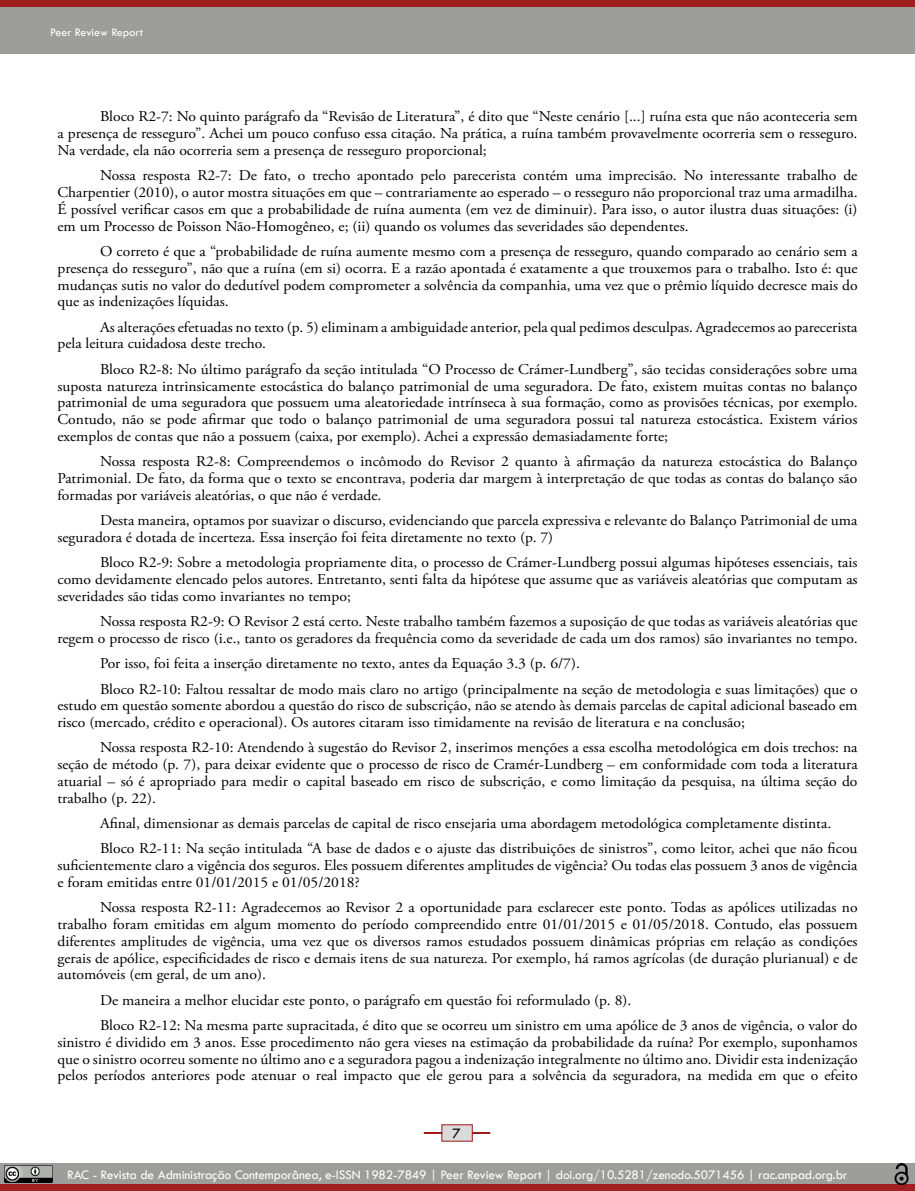
<style>
.page{position:relative;width:915px;height:1191px;background:#fff}
.page>*{position:absolute;margin:0;border:0;box-sizing:border-box;transform-origin:0 0}
.t1{font:15px/16.8px "Adobe Garamond Pro";color:#000;text-align:justify;scale:1.04 1}
.t2{font:15px "Tw Cen";color:#000}
.t3{font:13.5px "Tw Cen";letter-spacing:-.01em;color:#fff}
.t4{font:12px "Tw Cen";color:#fff}
</style>
<div class="page">
<div style="left:0;top:0;width:914px;height:54px;background:#9d9d9c"></div>
<div style="left:0;top:0;width:914px;height:7px;background:#9d1a18"></div>
<svg style="left:423px;top:1124px;width:68px;height:18px"></svg>
<div style="left:0;top:1163px;width:914px;height:21px;background:#9d9d9c"></div>
<div style="left:0;top:1184px;width:914px;height:7px;background:#a0211f"></div>
<img style="left:5px;top:1165px;width:47px;height:17px">
<img style="left:894px;top:1163px;width:14px;height:21px">
<p class="t4" style="left:50px;top:25px;width:94px">Peer Review Report</p>
<p class="t1" style="left:57px;top:109px;width:770px;text-indent:43px">Bloco R2-7: No quinto parágrafo da “Revisão de Literatura”, é dito que “Neste cenário [...] ruína esta que não aconteceria sem a presença de resseguro”. Achei um pouco confuso essa citação. Na prática, a ruína também provavelmente ocorreria sem o resseguro.<br>Na verdade, ela não ocorreria sem a presença de resseguro proporcional;</p>
<p class="t1" style="left:57px;top:168px;width:770px;text-indent:43px">Nossa resposta R2-7: De fato, o trecho apontado pelo parecerista contém uma imprecisão. No interessante trabalho de Charpentier (2010), o autor mostra situações em que – contrariamente ao esperado – o resseguro não proporcional traz uma armadilha.<br>É possível verificar casos em que a probabilidade de ruína aumenta (em vez de diminuir). Para isso, o autor ilustra duas situações: (i) em um Processo de Poisson Não-Homogêneo, e; (ii) quando os volumes das severidades são dependentes.</p>
<p class="t1" style="left:57px;top:243px;width:770px;text-indent:43px">O correto é que a “probabilidade de ruína aumente mesmo com a presença de resseguro, quando comparado ao cenário sem a presença do resseguro”, não que a ruína (em si) ocorra. E a razão apontada é exatamente a que trouxemos para o trabalho. Isto é: que mudanças sutis no valor do dedutível podem comprometer a solvência da companhia, uma vez que o prêmio líquido decresce mais do que as indenizações líquidas.</p>
<p class="t1" style="left:57px;top:319px;width:770px;text-indent:43px">As alterações efetuadas no texto (p. 5) eliminam a ambiguidade anterior, pela qual pedimos desculpas. Agradecemos ao parecerista pela leitura cuidadosa deste trecho.</p>
<p class="t1" style="left:57px;top:361px;width:770px;text-indent:43px">Bloco R2-8: No último parágrafo da seção intitulada “O Processo de Crámer-Lundberg”, são tecidas considerações sobre uma suposta natureza intrinsicamente estocástica do balanço patrimonial de uma seguradora. De fato, existem muitas contas no balanço patrimonial de uma seguradora que possuem uma aleatoriedade intrínseca à sua formação, como as provisões técnicas, por exemplo.<br>Contudo, não se pode afirmar que todo o balanço patrimonial de uma seguradora possui tal natureza estocástica. Existem vários exemplos de contas que não a possuem (caixa, por exemplo). Achei a expressão demasiadamente forte;</p>
<p class="t1" style="left:57px;top:453px;width:770px;text-indent:43px">Nossa resposta R2-8: Compreendemos o incômodo do Revisor 2 quanto à afirmação da natureza estocástica do Balanço Patrimonial. De fato, da forma que o texto se encontrava, poderia dar margem à interpretação de que todas as contas do balanço são formadas por variáveis aleatórias, o que não é verdade.</p>
<p class="t1" style="left:57px;top:512px;width:770px;text-indent:43px">Desta maneira, optamos por suavizar o discurso, evidenciando que parcela expressiva e relevante do Balanço Patrimonial de uma seguradora é dotada de incerteza. Essa inserção foi feita diretamente no texto (p. 7)</p>
<p class="t1" style="left:57px;top:554px;width:770px;text-indent:43px">Bloco R2-9: Sobre a metodologia propriamente dita, o processo de Crámer-Lundberg possui algumas hipóteses essenciais, tais como devidamente elencado pelos autores. Entretanto, senti falta da hipótese que assume que as variáveis aleatórias que computam as severidades são tidas como invariantes no tempo;</p>
<p class="t1" style="left:57px;top:613px;width:770px;text-align:right">Nossa resposta R2-9: O Revisor 2 está certo. Neste trabalho também fazemos a suposição de que todas as variáveis aleatórias que<br>regem o processo de risco (i.e., tanto os geradores da frequência como da severidade de cada um dos ramos) são invariantes no tempo.</p>
<p class="t1" style="left:100px;top:651px;width:729px;line-height:25.3px">Por isso, foi feita a inserção diretamente no texto, antes da Equação 3.3 (p. 6/7).<br>Bloco R2-10: Faltou ressaltar de modo mais claro no artigo (principalmente na seção de metodologia e suas limitações) que o</p>
<p class="t1" style="left:57px;top:697px;width:770px">estudo em questão somente abordou a questão do risco de subscrição, não se atendo às demais parcelas de capital adicional baseado em risco (mercado, crédito e operacional). Os autores citaram isso timidamente na revisão de literatura e na conclusão;</p>
<p class="t1" style="left:57px;top:739px;width:770px;text-indent:43px">Nossa resposta R2-10: Atendendo à sugestão do Revisor 2, inserimos menções a essa escolha metodológica em dois trechos: na seção de método (p. 7), para deixar evidente que o processo de risco de Cramér-Lundberg – em conformidade com toda a literatura atuarial – só é apropriado para medir o capital baseado em risco de subscrição, e como limitação da pesquisa, na última seção do trabalho (p. 22).</p>
<p class="t1" style="left:100px;top:811px;width:729px;line-height:25.3px">Afinal, dimensionar as demais parcelas de capital de risco ensejaria uma abordagem metodológica completamente distinta.<br>Bloco R2-11: Na seção intitulada “A base de dados e o ajuste das distribuições de sinistros”, como leitor, achei que não ficou</p>
<p class="t1" style="left:57px;top:857px;width:770px">suficientemente claro a vigência dos seguros. Eles possuem diferentes amplitudes de vigência? Ou todas elas possuem 3 anos de vigência e foram emitidas entre 01/01/2015 e 01/05/2018?</p>
<p class="t1" style="left:57px;top:899px;width:770px;text-indent:43px">Nossa resposta R2-11: Agradecemos ao Revisor 2 a oportunidade para esclarecer este ponto. Todas as apólices utilizadas no trabalho foram emitidas em algum momento do período compreendido entre 01/01/2015 e 01/05/2018. Contudo, elas possuem diferentes amplitudes de vigência, uma vez que os diversos ramos estudados possuem dinâmicas próprias em relação as condições gerais de apólice, especificidades de risco e demais itens de sua natureza. Por exemplo, há ramos agrícolas (de duração plurianual) e de automóveis (em geral, de um ano).</p>
<p class="t1" style="left:100px;top:987px;width:729px;line-height:25.3px">De maneira a melhor elucidar este ponto, o parágrafo em questão foi reformulado (p. 8).<br>Bloco R2-12: Na mesma parte supracitada, é dito que se ocorreu um sinistro em uma apólice de 3 anos de vigência, o valor do</p>
<p class="t1" style="left:57px;top:1034px;width:770px">sinistro é dividido em 3 anos. Esse procedimento não gera vieses na estimação da probabilidade da ruína? Por exemplo, suponhamos que o sinistro ocorreu somente no último ano e a seguradora pagou a indenização integralmente no último ano. Dividir esta indenização pelos períodos anteriores pode atenuar o real impacto que ele gerou para a solvência da seguradora, na medida em que o efeito</p>
<p class="t2" style="left:453px;top:1124px;width:10px">7</p>
<p class="t3" style="left:67px;top:1166px;width:781px">RAC - Revista de Administração Contemporânea, e-ISSN 1982-7849 | Peer Review Report | doi.org/10.5281/zenodo.5071456 | rac.anpad.org.br</p>
</div>
